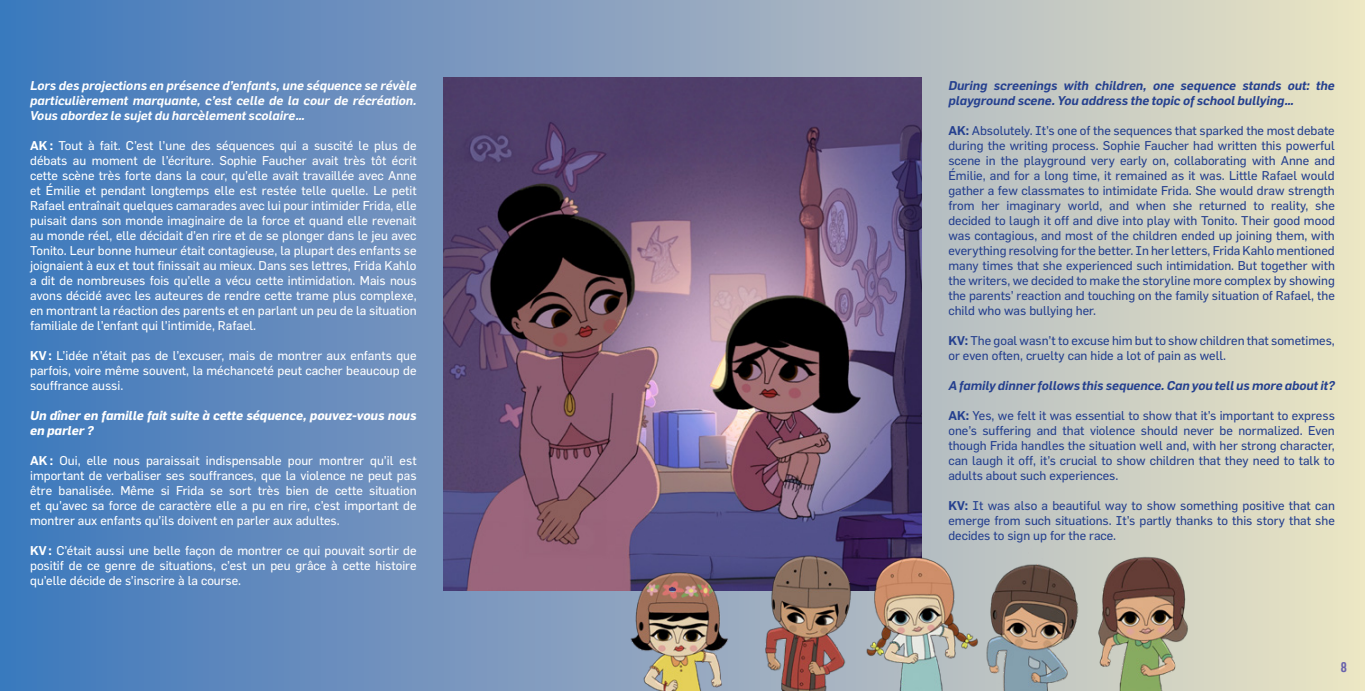
<style>
.page{position:relative;width:1365px;height:691px;background:#fff}
.page>*{position:absolute;margin:0;border:0;box-sizing:border-box;transform-origin:0 0}
.t1{font:12.5px/15px "Flama Basic";color:#fff;text-align:justify}
.t2{font:12.5px/15px "Flama Basic";color:#25408f;text-align:justify}
.t3{font:italic 600 12.5px/15px "Flama";color:#25408f}
.t4{font:italic 600 12.5px/15px "Flama";color:#fff;text-align:justify}
.t5{font:italic 700 12.5px/15px "Flama";color:#fff}
.t6{font:700 12.5px "Avory IPE";color:#6a63ac}
.s1{font-family:"Flama";font-weight:600}
</style>
<div class="page">
<div style="left:0;top:0;width:1364px;height:691px;background:linear-gradient(to right,#3e74bc,#ebe1c4)"></div>
<img style="left:444px;top:78px;width:476px;height:512px">
<img style="left:574px;top:543px;width:626px;height:148px">
<p class="t4" style="left:30px;top:77px;width:388px">Lors des projections en présence d’enfants, une séquence se révèle particulièrement marquante, c’est celle de la cour de récréation.<br>Vous abordez le sujet du harcèlement scolaire…</p>
<p class="t1" style="left:30px;top:138px;width:388px"><span class="s1">AK :</span> Tout à fait. C’est l’une des séquences qui a suscité le plus de débats au moment de l’écriture. Sophie Faucher avait très tôt écrit cette scène très forte dans la cour, qu’elle avait travaillée avec Anne et Émilie et pendant longtemps elle est restée telle quelle. Le petit Rafael entraînait quelques camarades avec lui pour intimider Frida, elle puisait dans son monde imaginaire de la force et quand elle revenait au monde réel, elle décidait d’en rire et de se plonger dans le jeu avec Tonito. Leur bonne humeur était contagieuse, la plupart des enfants se joignaient à eux et tout finissait au mieux. Dans ses lettres, Frida Kahlo a dit de nombreuses fois qu’elle a vécu cette intimidation. Mais nous avons décidé avec les auteures de rendre cette trame plus complexe, en montrant la réaction des parents et en parlant un peu de la situation familiale de l’enfant qui l’intimide, Rafael.</p>
<p class="t1" style="left:30px;top:348px;width:388px"><span class="s1">KV :</span> L’idée n’était pas de l’excuser, mais de montrer aux enfants que parfois, voire même souvent, la méchanceté peut cacher beaucoup de souffrance aussi.</p>
<p class="t5" style="left:30px;top:407px;width:388px">Un dîner en famille fait suite à cette séquence, pouvez-vous nous en parler ?</p>
<p class="t1" style="left:30px;top:453px;width:388px"><span class="s1">AK :</span> Oui, elle nous paraissait indispensable pour montrer qu’il est important de verbaliser ses souffrances, que la violence ne peut pas être banalisée. Même si Frida se sort très bien de cette situation et qu’avec sa force de caractère elle a pu en rire, c’est important de montrer aux enfants qu’ils doivent en parler aux adultes.</p>
<p class="t1" style="left:30px;top:543px;width:388px"><span class="s1">KV :</span> C’était aussi une belle façon de montrer ce qui pouvait sortir de positif de ce genre de situations, c’est un peu grâce à cette histoire qu’elle décide de s’inscrire à la course.</p>
<p class="t3" style="left:948px;top:77px;width:388px">During screenings with children, one sequence stands out: the playground scene. You address the topic of school bullying…</p>
<p class="t2" style="left:948px;top:123px;width:388px"><span class="s1">AK:</span> Absolutely. It’s one of the sequences that sparked the most debate during the writing process. Sophie Faucher had written this powerful scene in the playground very early on, collaborating with Anne and Émilie, and for a long time, it remained as it was. Little Rafael would gather a few classmates to intimidate Frida. She would draw strength from her imaginary world, and when she returned to reality, she decided to laugh it off and dive into play with Tonito. Their good mood was contagious, and most of the children ended up joining them, with everything resolving for the better. In her letters, Frida Kahlo mentioned many times that she experienced such intimidation. But together with the writers, we decided to make the storyline more complex by showing the parents’ reaction and touching on the family situation of Rafael, the child who was bullying her.</p>
<p class="t2" style="left:948px;top:333px;width:388px"><span class="s1">KV:</span> The goal wasn’t to excuse him but to show children that sometimes, or even often, cruelty can hide a lot of pain as well.</p>
<p class="t3" style="left:948px;top:377px;width:388px">A family dinner follows this sequence. Can you tell us more about it?</p>
<p class="t2" style="left:948px;top:408px;width:388px"><span class="s1">AK:</span> Yes, we felt it was essential to show that it’s important to express one’s suffering and that violence should never be normalized. Even though Frida handles the situation well and, with her strong character, can laugh it off, it’s crucial to show children that they need to talk to adults about such experiences.</p>
<p class="t2" style="left:948px;top:498px;width:388px"><span class="s1">KV:</span> It was also a beautiful way to show something positive that can emerge from such situations. It’s partly thanks to this story that she decides to sign up for the race.</p>
<p class="t6" style="left:1340px;top:659px;width:8px">8</p>
</div>
